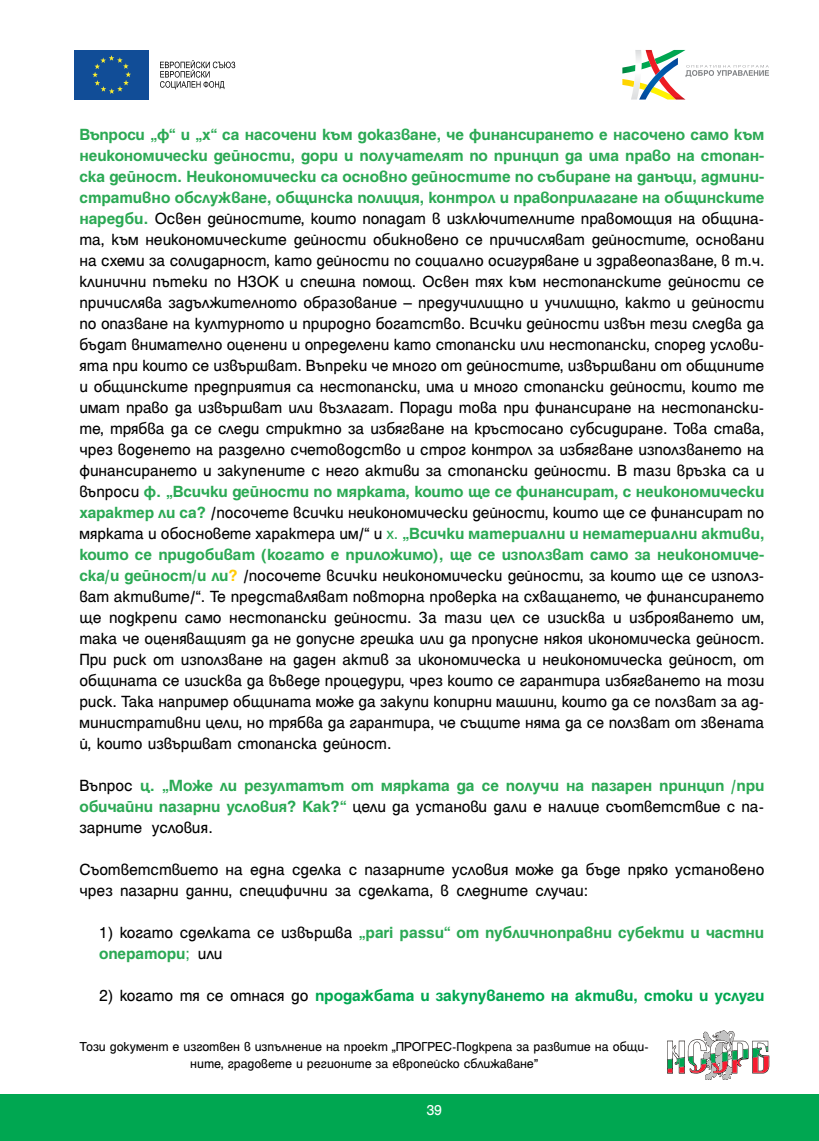
<style>
.page{position:relative;width:819px;height:1141px;background:#fff}
.page>*{position:absolute;margin:0;border:0;box-sizing:border-box;transform-origin:0 0}
.t1{font:17.5px/21px "Helen Bg";letter-spacing:-.01em;color:#000;text-align:justify}
.t2{font:700 17.5px/21px "Helen Bg";letter-spacing:-.01em;color:#2ba954;text-align:justify}
.t3{font:700 17.5px "Helen Bg";letter-spacing:-.01em;color:#00a751}
.t4{font:15.75px "Helen Bg";color:#fff}
.t5{font:14px/16.8px "Helen Bg";letter-spacing:-.005em;color:#000;text-align:center}
.s1{font-weight:700;color:#2ba954}
.s2{color:#2ba954}
.s3{font-weight:700;color:#ffcb05}
.s4{font-weight:400;color:#000}
.s5{font-weight:400}
</style>
<div class="page">
<svg style="left:622px;top:50px;width:147px;height:50px"></svg>
<div style="left:74px;top:50px;width:75px;height:50px;background:#114d97"></div>
<svg style="left:92px;top:55px;width:39px;height:39px"></svg>
<svg style="left:160px;top:60px;width:75px;height:29px"></svg>
<svg style="left:667px;top:1030px;width:102px;height:50px"></svg>
<div style="left:0;top:1094px;width:819px;height:47px;background:#00a751"></div>
<p class="t1" style="left:79px;top:125px;width:686px"><span class="s1">Въпроси „ф“ и „х“ са насочени към доказване, че финансирането е насочено само към неикономически дейности, дори и получателят по принцип да има право на стопан&shy;ска дейност. Неикономически са основно дейностите по събиране на данъци, админи&shy;стративно обслужване, общинска полиция, контрол и правоприлагане на общинските наредби.</span> Освен дейностите, които попадат в изключителните правомощия на община&shy;та, към неикономическите дейности обикновено се причисляват дейностите, основани на схеми за солидарност, като дейности по социално осигуряване и здравеопазване, в т.ч. клинични пътеки по НЗОК и спешна помощ. Освен тях към нестопанските дейности се причислява задължителното образование – предучилищно и училищно, както и дейности по опазване на културното и природно богатство. Всички дейности извън тези следва да бъдат внимателно оценени и определени като стопански или нестопански, според услови&shy;ята при които се извършват. Въпреки че много от дейностите, извършвани от общините и общинските предприятия са нестопански, има и много стопански дейности, които те имат право да извършват или възлагат. Поради това при финансиране на нестопански&shy;те, трябва да се следи стриктно за избягване на кръстосано субсидиране. Това става, чрез воденето на разделно счетоводство и строг контрол за избягване използването на финансирането и закупените с него активи за стопански дейности. В тази връзка са и въпроси <span class="s1">ф. „Всички дейности по мярката, които ще се финансират, с неикономически характер ли са?</span> /посочете всички неикономически дейности, които ще се финансират по мярката и обосновете характера им/“ и <span class="s2">х.</span> <span class="s1">„Всички материални и нематериални активи, които се придобиват (когато е приложимо), ще се използват само за неикономиче&shy;ска/и дейност/и ли</span><span class="s3">?</span> /посочете всички неикономически дейности, за които ще се използ&shy;ват активите/“. Те представляват повторна проверка на схващането, че финансирането ще подкрепи само нестопански дейности. За тази цел се изисква и изброяването им, така че оценяващият да не допусне грешка или да пропусне някоя икономическа дейност.<br>При риск от използване на даден актив за икономическа и неикономическа дейност, от общината се изисква да въведе процедури, чрез които се гарантира избягването на този риск. Така например общината може да закупи копирни машини, които да се ползват за ад&shy;министративни цели, но трябва да гарантира, че същите няма да се ползват от звената й, които извършват стопанска дейност.</p>
<p class="t2" style="left:79px;top:776px;width:686px"><span class="s4">Въпрос</span> ц. „Може ли резултатът от мярката да се получи на пазарен принцип /при обичайни пазарни условия? Как?“ <span class="s4">цели да установи дали е налице съответствие с па&shy;зарните условия.</span></p>
<p class="t1" style="left:79px;top:860px;width:686px">Съответствието на една сделка с пазарните условия може да бъде пряко установено чрез пазарни данни, специфични за сделката, в следните случаи:</p>
<p class="t2" style="left:99px;top:923px;width:666px"><span class="s4">1) когато сделката се извършва</span> „pari passu“ от публичноправни субекти и частни оператори<span class="s5">;</span> <span class="s4">или</span></p>
<p class="t3" style="left:99px;top:989px;width:666px"><span class="s4">2) когато тя се отнася до</span> продажбата и закупуването на активи, стоки и услуги</p>
<p class="t5" style="left:79px;top:1039px;width:571px">Този документ е изготвен в изпълнение на проект „ПРОГРЕС-Подкрепа за развитие на общи&shy;ните, градовете и регионите за европейско сближаване”</p>
<p class="t4" style="left:426px;top:1104px;width:17px">39</p>
</div>
